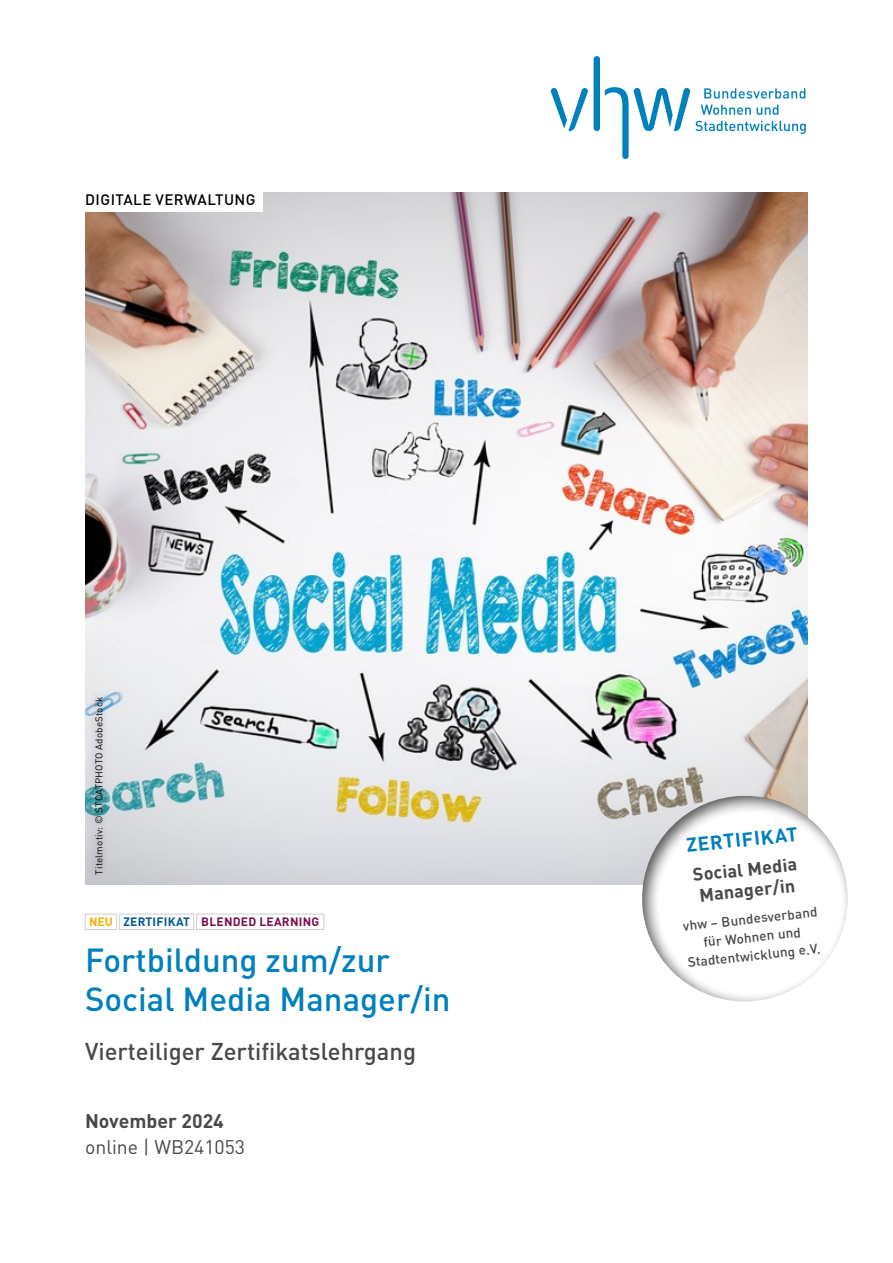
<style>
.page{position:relative;width:893px;height:1263px;background:#fff}
.page>*{position:absolute;margin:0;border:0;box-sizing:border-box;transform-origin:0 0}
.t1{font:500 33px/39px "DIN Pro";color:#0080bc}
.t2{font:500 24px "DIN Pro";color:#494948}
.t3{font:19.5px "DIN Pro";color:#494948}
.t4{font:700 19.5px "DIN Pro";color:#494948}
.t5{font:700 19.5px "DIN Pro";color:#0080bc}
.t6{font:700 18px/21px "DIN Pro";color:#494948}
.t7{font:500 15px "DIN Pro";letter-spacing:.03em;color:#000}
.t8{font:500 13.5px/18.5px "DIN Pro";color:#494948;text-align:center}
.t9{font:700 12px "DIN Pro";letter-spacing:.02em;color:#7b0e4f}
.t10{font:9.75px "DIN Pro";letter-spacing:.02em;color:#000}
.s1{color:#f9b000}
.s2{color:#005995}
</style>
<div class="page">
<svg style="left:551px;top:56px;width:255px;height:103px"></svg>
<img style="left:85px;top:192px;width:723px;height:693px">
<div style="left:86px;top:688px;width:24px;height:193px;background:#000;opacity:.26"></div>
<div style="left:85px;top:188px;width:177px;height:24px;background:#fff"></div>
<svg style="left:85px;top:914px;width:239px;height:16px"></svg>
<svg style="left:617px;top:774px;width:231px;height:228px"></svg>
<p class="t7" style="left:85px;top:188px;width:172px">DIGITALE VERWALTUNG</p>
<p class="t10" style="left:91px;top:874px;width:179px;rotate:-90deg">Titelmotiv: © STOATPHOTO AdobeStock</p>
<p class="t9" style="left:89px;top:912px;width:232px"><span class="s1">NEU</span> <span class="s2">ZERTIFIKAT</span> BLENDED LEARNING</p>
<h1 class="t1" style="left:85px;top:937px;width:367px">Fortbildung zum/zur<br>Social Media Manager/in</h1>
<h2 class="t2" style="left:85px;top:1032px;width:333px">Vierteiliger Zertifikatslehrgang</h2>
<h3 class="t4" style="left:85px;top:1105px;width:140px">November 2024</h3>
<h3 class="t3" style="left:85px;top:1131px;width:162px">online | WB241053</h3>
<h3 class="t5" style="left:685px;top:829px;width:113px;rotate:-6deg">ZERTIFIKAT</h3>
<h3 class="t6" style="left:692px;top:862px;width:106px;rotate:-6deg">Social Media<br>Manager/in</h3>
<p class="t8" style="left:682px;top:915px;width:136px;rotate:-6deg">vhw – Bundesverband für Wohnen und<br>Stadtentwicklung e.V.</p>
</div>
